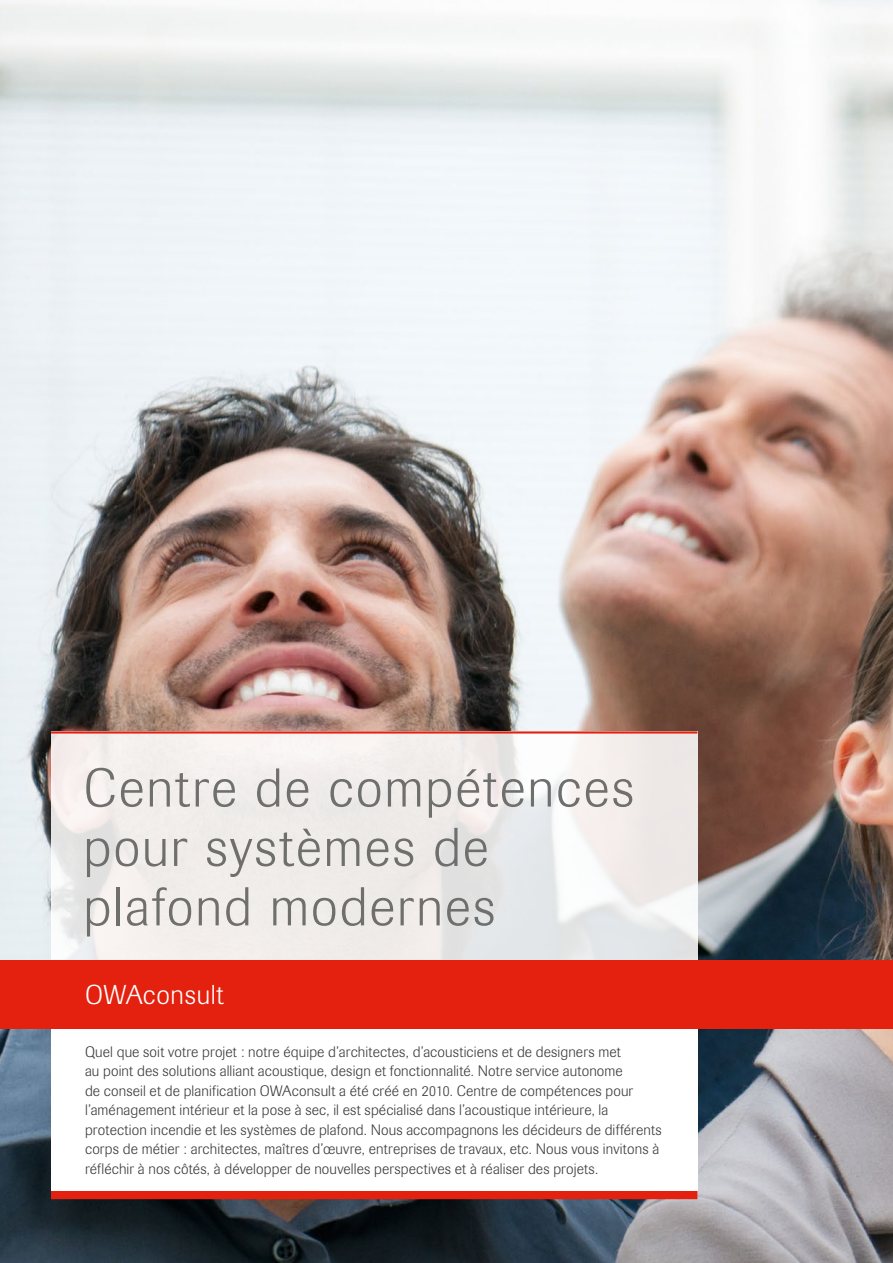
<style>
.page{position:relative;width:893px;height:1263px;background:#fff}
.page>*{position:absolute;margin:0;border:0;box-sizing:border-box;transform-origin:0 0}
.t1{font:300 54px/59.4px "Imago Pro";letter-spacing:.035em;color:#6f6f6e}
.t2{font:300 27px "Imago Pro";letter-spacing:.025em;color:#fff}
.t3{font:300 15px/19.5px "Imago Pro";letter-spacing:.01em;color:#3b3b3a}
</style>
<div class="page">
<img style="left:0;top:0;width:893px;height:1263px">
<svg style="left:51px;top:733px;width:646px;height:227px;fill:#f0ecea"></svg>
<hr style="left:51px;top:731px;width:646px;height:2px;background:#e4200e">
<div style="left:51px;top:1191px;width:646px;height:8px;background:#e4200e"></div>
<div style="left:51px;top:1028px;width:646px;height:163px;background:#fff"></div>
<div style="left:0;top:960px;width:893px;height:68px;background:#e4200e"></div>
<h1 class="t1" style="left:83px;top:757px;width:552px">Centre de compétences pour systèmes de plafond modernes</h1>
<h2 class="t2" style="left:85px;top:977px;width:140px">OWAconsult</h2>
<p class="t3" style="left:85px;top:1041px;width:578px">Quel que soit votre projet : notre équipe d’architectes, d’acousticiens et de designers met<br>au point des solutions alliant acoustique, design et fonctionnalité. Notre service autonome<br>de conseil et de planification OWAconsult a été créé en 2010. Centre de compétences pour l’aménagement intérieur et la pose à sec, il est spécialisé dans l’acoustique intérieure, la protection incendie et les systèmes de plafond. Nous accompagnons les décideurs de différents corps de métier : architectes, maîtres d’œuvre, entreprises de travaux, etc. Nous vous invitons à réfléchir à nos côtés, à développer de nouvelles perspectives et à réaliser des projets.</p>
</div>
